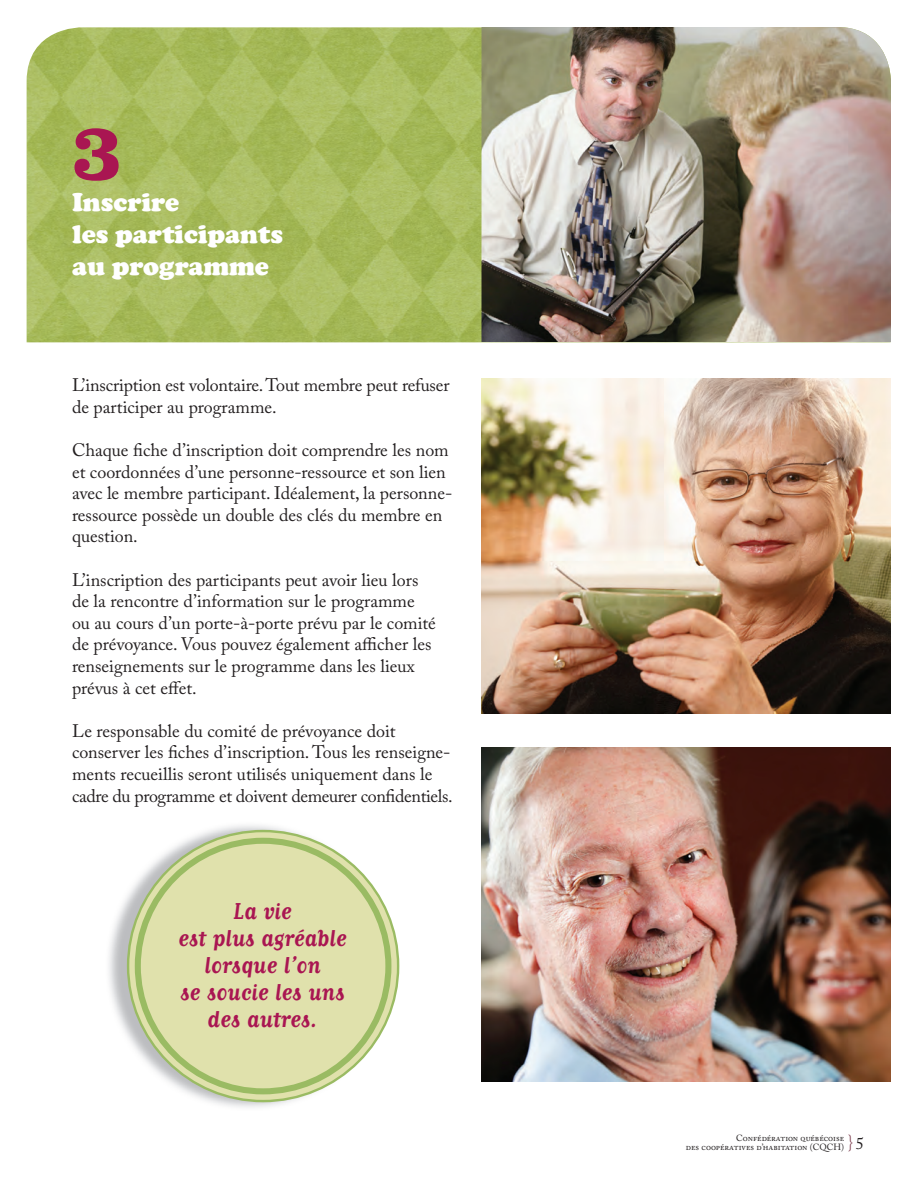
<style>
.page{position:relative;width:918px;height:1188px;background:#fff}
.page>*{position:absolute;margin:0;border:0;box-sizing:border-box;transform-origin:0 0}
.t1{font:700 82.65px "Clarendon";color:#a91652}
.t2{font:700 27px/27px "Matrix Script";letter-spacing:.01em;color:#a91652;text-align:center;scale:.91 1}
.t3{font:900 26.55px/31.8px "Cooper";color:#fff}
.t4{font:19.5px "Times";color:#7a3748;scale:.56 1}
.t5{font:18px/21.6px "Adobe Caslon Pro";color:#231f20}
.t6{font:9px/9px "Adobe Caslon Pro";color:#231f20;text-align:right}
.s1{font-family:"Adobe Caslon Pro";font-size:16.5px;color:#231f20}
</style>
<div class="page">
<svg style="left:127px;top:830px;width:272px;height:272px"></svg>
<svg style="left:135px;top:838px;width:256px;height:256px;background:#dcdfaf"></svg>
<img style="left:27px;top:27px;width:455px;height:315px">
<img style="left:482px;top:27px;width:409px;height:315px">
<img style="left:482px;top:378px;width:409px;height:335px">
<img style="left:482px;top:747px;width:409px;height:335px">
<h1 class="t1" style="left:72px;top:102px;width:52px">3</h1>
<h3 class="t3" style="left:72px;top:187px;width:213px">Inscrire<br>les participants au programme</h3>
<p class="t5" style="left:72px;top:374px;width:379px">L’inscription est volontaire. Tout membre peut refuser de participer au programme.</p>
<p class="t5" style="left:72px;top:439px;width:382px">Chaque fiche d’inscription doit comprendre les nom et coordonnées d’une personne-ressource et son lien avec le membre participant. Idéalement, la personne&shy;ressource possède un double des clés du membre en question.</p>
<p class="t5" style="left:72px;top:569px;width:365px">L’inscription des participants peut avoir lieu lors de la rencontre d’information sur le programme ou au cours d’un porte-à-porte prévu par le comité de prévoyance. Vous pouvez également afficher les renseignements sur le programme dans les lieux prévus à cet effet.</p>
<p class="t5" style="left:72px;top:720px;width:382px">Le responsable du comité de prévoyance doit conserver les fiches d’inscription. Tous les renseigne&shy;ments recueillis seront utilisés uniquement dans le cadre du programme et doivent demeurer confidentiels.</p>
<h2 class="t2" style="left:178px;top:897px;width:186px">La vie<br>est plus agréable lorsque l’on<br>se soucie les uns des autres.</h2>
<p class="t6" style="left:686px;top:1133px;width:160px">Confédération québécoise<br>des coopératives d’habitation (CQCH)</p>
<p class="t4" style="left:848px;top:1123px;width:30px">} <span class="s1">5</span></p>
</div>
